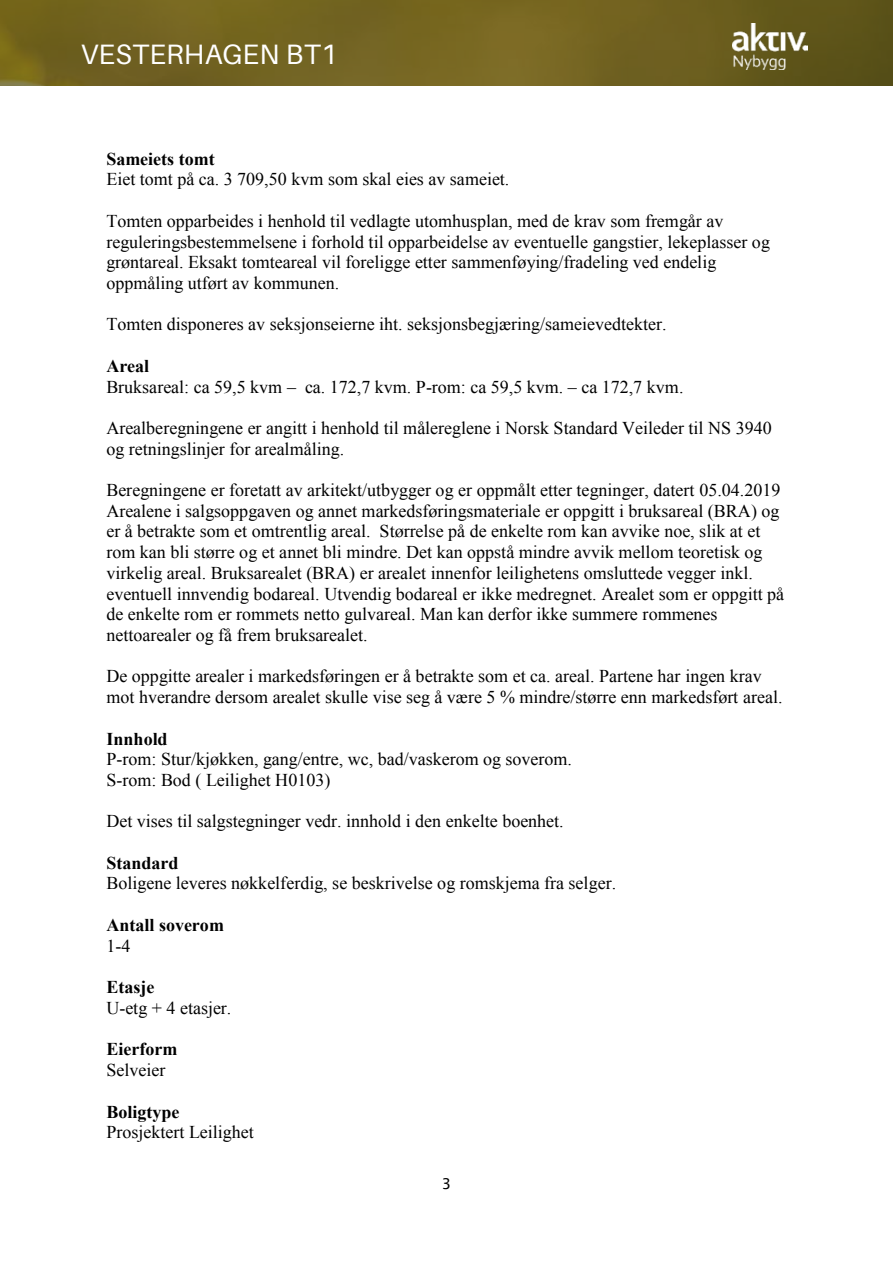
<style>
.page{position:relative;width:893px;height:1263px;background:#fff}
.page>*{position:absolute;margin:0;border:0;box-sizing:border-box;transform-origin:0 0}
.t1{font:28.05px "Aileron";letter-spacing:.01em;color:#fff}
.t2{font:18px/20.7px "Times New Roman";color:#000}
.t3{font:700 18px "Times New Roman";color:#000}
.t4{font:15px "Lucida Sans";color:#000}
</style>
<div class="page">
<img style="left:0;top:0;width:893px;height:85px">
<img style="left:733px;top:24px;width:74px;height:46px">
<h1 class="t1" style="left:81px;top:39px;width:258px">VESTERHAGEN BT1</h1>
<p class="t3" style="left:106px;top:147px;width:110px">Sameiets tomt</p>
<p class="t2" style="left:106px;top:169px;width:404px">Eiet tomt på ca. 3 709,50 kvm som skal eies av sameiet.</p>
<p class="t2" style="left:106px;top:210px;width:665px">Tomten opparbeides i henhold til vedlagte utomhusplan, med de krav som fremgår av reguleringsbestemmelsene i forhold til opparbeidelse av eventuelle gangstier, lekeplasser og grøntareal. Eksakt tomteareal vil foreligge etter sammenføying/fradeling ved endelig oppmåling utført av kommunen.</p>
<p class="t2" style="left:106px;top:314px;width:562px">Tomten disponeres av seksjonseierne iht. seksjonsbegjæring/sameievedtekter.</p>
<p class="t3" style="left:106px;top:354px;width:44px">Areal</p>
<p class="t2" style="left:106px;top:376px;width:579px">Bruksareal: ca 59,5 kvm – ca. 172,7 kvm. P-rom: ca 59,5 kvm. – ca 172,7 kvm.</p>
<p class="t2" style="left:106px;top:417px;width:667px">Arealberegningene er angitt i henhold til målereglene i Norsk Standard Veileder til NS 3940 og retningslinjer for arealmåling.</p>
<p class="t2" style="left:106px;top:479px;width:679px">Beregningene er foretatt av arkitekt/utbygger og er oppmålt etter tegninger, datert 05.04.2019<br>Arealene i salgsoppgaven og annet markedsføringsmateriale er oppgitt i bruksareal (BRA) og er å betrakte som et omtrentlig areal. Størrelse på de enkelte rom kan avvike noe, slik at et rom kan bli større og et annet bli mindre. Det kan oppstå mindre avvik mellom teoretisk og virkelig areal. Bruksarealet (BRA) er arealet innenfor leilighetens omsluttede vegger inkl. eventuell innvendig bodareal. Utvendig bodareal er ikke medregnet. Arealet som er oppgitt på de enkelte rom er rommets netto gulvareal. Man kan derfor ikke summere rommenes nettoarealer og få frem bruksarealet.</p>
<p class="t2" style="left:106px;top:666px;width:678px">De oppgitte arealer i markedsføringen er å betrakte som et ca. areal. Partene har ingen krav mot hverandre dersom arealet skulle vise seg å være 5 % mindre/større enn markedsført areal.</p>
<p class="t3" style="left:106px;top:726px;width:63px">Innhold</p>
<p class="t2" style="left:106px;top:748px;width:467px">P-rom: Stur/kjøkken, gang/entre, wc, bad/vaskerom og soverom.<br>S-rom: Bod ( Leilighet H0103)</p>
<p class="t2" style="left:106px;top:811px;width:459px">Det vises til salgstegninger vedr. innhold i den enkelte boenhet.</p>
<p class="t3" style="left:106px;top:851px;width:74px">Standard</p>
<p class="t2" style="left:106px;top:873px;width:511px">Boligene leveres nøkkelferdig, se beskrivelse og romskjema fra selger.</p>
<p class="t3" style="left:106px;top:913px;width:119px">Antall soverom</p>
<p class="t2" style="left:106px;top:935px;width:25px">1-4</p>
<p class="t3" style="left:106px;top:975px;width:49px">Etasje</p>
<p class="t2" style="left:106px;top:997px;width:126px">U-etg + 4 etasjer.</p>
<p class="t3" style="left:106px;top:1037px;width:72px">Eierform</p>
<p class="t2" style="left:106px;top:1059px;width:60px">Selveier</p>
<p class="t3" style="left:106px;top:1099px;width:75px">Boligtype</p>
<p class="t2" style="left:106px;top:1121px;width:149px">Prosjektert Leilighet</p>
<p class="t4" style="left:442px;top:1175px;width:11px">3</p>
</div>
